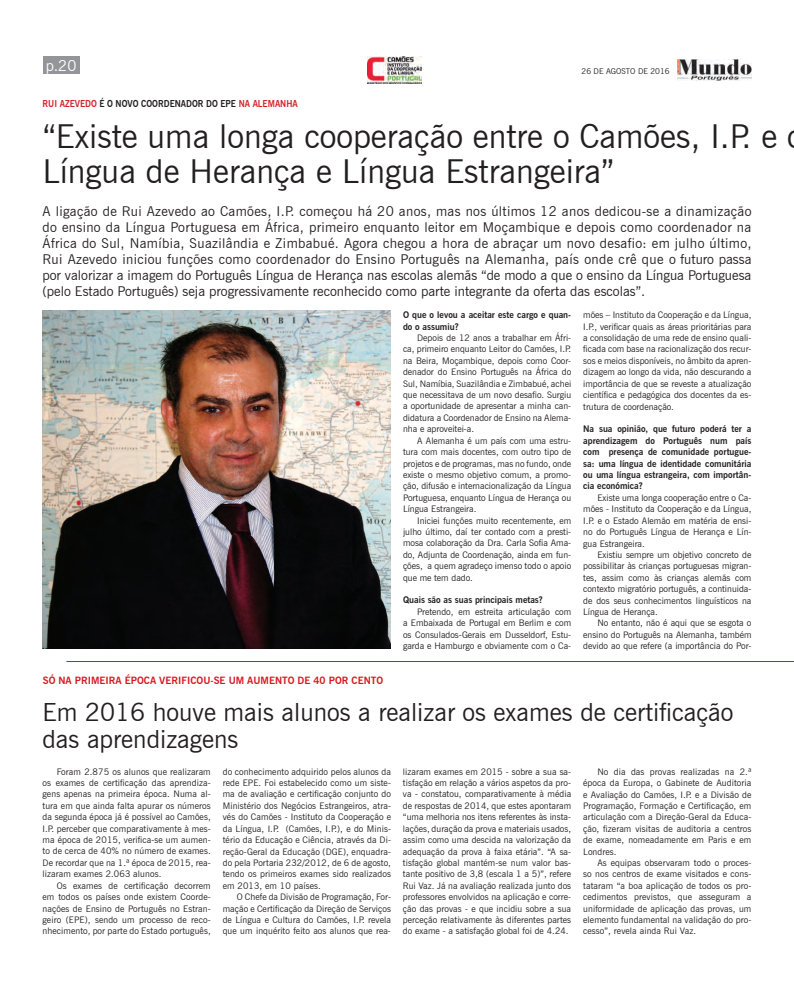
<style>
.page{position:relative;width:794px;height:993px;background:#fff}
.page>*{position:absolute;margin:0;border:0;box-sizing:border-box;transform-origin:0 0}
.t1{font:33px/35px "News Gothic BT";color:#231f20}
.t2{font:25px/27px "News Gothic BT";color:#231f20}
.t3{font:15px "News Gothic BT";color:#fff}
.t4{font:13.5px/16px "News Gothic BT";color:#231f20;text-align:justify}
.t5{font:700 10px "News Gothic BT";color:#d7171f}
.t6{font:700 9.5px "News Gothic BT";color:#231f20;scale:.9 1}
.t7{font:9px/11.4px "News Gothic BT";color:#231f20;text-align:justify}
.t8{font:700 9px/11.4px "News Gothic BT";color:#231f20}
.t9{font:8px "News Gothic BT";color:#231f20}
.s1{color:#d1232a}
</style>
<div class="page">
<div style="left:43px;top:56px;width:36px;height:18px;background:#939598"></div>
<img style="left:678px;top:59px;width:73px;height:22px">
<img style="left:367px;top:56px;width:54px;height:27px">
<hr style="left:66px;top:661px;width:728px;height:1px;background:#d7171f">
<img style="left:43px;top:311px;width:348px;height:337px">
<h3 class="t3" style="left:46px;top:56px;width:32px">p.20</h3>
<p class="t9" style="left:581px;top:67px;width:90px">26 de AGOSTO de 2016</p>
<p class="t6" style="left:43px;top:98px;width:285px"><span class="s1">Rui azevedo</span> é o novo coor denador do epe <span class="s1">na Alemanha</span></p>
<h1 class="t1" style="left:43px;top:118px;width:736px">“Existe uma longa cooperação entre o Camões, I.P. e<br>Língua de Herança e Língua Estrangeira”</h1>
<p class="t4" style="left:43px;top:202px;width:710px">A ligação de Rui Azevedo ao Camões, I.P. começou há 20 anos, mas nos últimos 12 anos dedicou-se a dinamização do ensino da Língua Portuguesa em África, primeiro enquanto leitor em Moçambique e depois como coordenador na África do Sul, Namíbia, Suazilândia e Zimbabué. Agora chegou a hora de abraçar um novo desafio: em julho último, Rui Azevedo iniciou funções como coordenador do Ensino Português na Alemanha, país onde crê que o futuro passa por valorizar a imagem do Português Língua de Herança nas escolas alemãs “de modo a que o ensino da Língua Portuguesa (pelo Estado Português) seja progressivamente reconhecido como parte integrante da oferta das escolas”.</p>
<p class="t5" style="left:43px;top:674px;width:342px">Só na primeira época verificou-se um aumento de 40 por cento</p>
<p class="t8" style="left:403px;top:309px;width:170px">O que o levou a aceitar este cargo e quan&shy;do o assumiu?</p>
<p class="t7" style="left:403px;top:332px;width:170px;text-indent:14px">Depois de 12 anos a trabalhar em Áfri&shy;ca, primeiro enquanto Leitor do Camões, I.P. na Beira, Moçambique, depois como Coor&shy;denador do Ensino Português na África do Sul, Namíbia, Suazilândia e Zimbabué, achei que necessitava de um novo desafio. Surgiu a oportunidade de apresentar a minha can&shy;didatura a Coordenador de Ensino na Alema&shy;nha e aproveitei-a.</p>
<p class="t7" style="left:403px;top:434px;width:170px;text-indent:14px">A Alemanha é um país com uma estru&shy;tura com mais docentes, com outro tipo de projetos e de programas, mas no fundo, onde existe o mesmo objetivo comum, a promo&shy;ção, difusão e internacionalização da Língua Portuguesa, enquanto Língua de Herança ou Língua Estrangeira.</p>
<p class="t7" style="left:403px;top:514px;width:170px;text-indent:14px">Iniciei funções muito recentemente, em julho último, daí ter contado com a presti&shy;mosa colaboração da Dra. Carla Sofia Ama&shy;do, Adjunta de Coordenação, ainda em fun&shy;ções, a quem agradeço imenso todo o apoio que me tem dado.</p>
<p class="t8" style="left:403px;top:594px;width:141px">Quais são as suas principais metas?</p>
<p class="t7" style="left:403px;top:605px;width:170px;text-indent:14px">Pretendo, em estreita articulação com a Embaixada de Portugal em Berlim e com os Consulados-Gerais em Dusseldorf, Estu&shy;garda e Hamburgo e obviamente com o Ca-</p>
<p class="t7" style="left:583px;top:309px;width:170px">mões – Instituto da Cooperação e da Língua, I.P., verificar quais as áreas prioritárias para a consolidação de uma rede de ensino quali&shy;ficada com base na racionalização dos recur&shy;sos e meios disponíveis, no âmbito da apren&shy;dizagem ao longo da vida, não descurando a importância de que se reveste a atualização científica e pedagógica dos docentes da es&shy;trutura de coordenação.</p>
<p class="t8" style="left:583px;top:423px;width:170px;text-align:justify">Na sua opinião, que futuro poderá ter a aprendizagem do Português num país com presença de comunidade portugue&shy;sa: uma língua de identidade comunitária ou uma língua estrangeira, com importân&shy;cia económica?</p>
<p class="t7" style="left:583px;top:491px;width:170px;text-indent:14px">Existe uma longa cooperação entre o Ca&shy;mões - Instituto da Cooperação e da Língua, I.P. e o Estado Alemão em matéria de ensi&shy;no do Português Língua de Herança e Lín&shy;gua Estrangeira.</p>
<p class="t7" style="left:583px;top:548px;width:170px;text-indent:14px">Existiu sempre um objetivo concreto de possibilitar às crianças portuguesas migran&shy;tes, assim como às crianças alemãs com contexto migratório português, a continuida&shy;de dos seus conhecimentos linguísticos na Língua de Herança.</p>
<p class="t7" style="left:583px;top:617px;width:170px;text-indent:14px">No entanto, não é aqui que se esgota o ensino do Português na Alemanha, também devido ao que refere (a importância do Por-</p>
<h2 class="t2" style="left:43px;top:698px;width:692px">Em 2016 houve mais alunos a realizar os exames de certificação das aprendizagens</h2>
<p class="t7" style="left:43px;top:765px;width:170px;text-indent:14px">Foram 2.875 os alunos que realizaram os exames de certificação das aprendiza&shy;gens apenas na primeira época. Numa al&shy;tura em que ainda falta apurar os números da segunda época já é possível ao Camões, I.P. perceber que comparativamente à mes&shy;ma época de 2015, verifica-se um aumen&shy;to de cerca de 40% no número de exames.<br>De recordar que na 1.ª época de 2015, rea&shy;lizaram exames 2.063 alunos.</p>
<p class="t7" style="left:43px;top:879px;width:170px;text-indent:14px">Os exames de certificação decorrem em todos os países onde existem Coorde&shy;nações de Ensino de Português no Estran&shy;geiro (EPE), sendo um processo de reco&shy;nhecimento, por parte do Estado português,</p>
<p class="t7" style="left:403px;top:765px;width:170px">lizaram exames em 2015 - sobre a sua sa&shy;tisfação em relação a vários aspetos da pro&shy;va - constatou, comparativamente à média de respostas de 2014, que estes apontaram “uma melhoria nos itens referentes às insta&shy;lações, duração da prova e materiais usados, assim como uma descida na valorização da adequação da prova à faixa etária”. “A sa&shy;tisfação global mantém-se num valor bas&shy;tante positivo de 3,8 (escala 1 a 5)”, refere Rui Vaz. Já na avaliação realizada junto dos professores envolvidos na aplicação e corre&shy;ção das provas - e que incidiu sobre a sua perceção relativamente às diferentes partes do exame - a satisfação global foi de 4.24.</p>
<p class="t7" style="left:583px;top:765px;width:170px;text-indent:14px">No dia das provas realizadas na 2.ª época da Europa, o Gabinete de Auditoria e Avaliação do Camões, I.P. e a Divisão de Programação, Formação e Certificação, em articulação com a Direção-Geral da Educa&shy;ção, fizeram visitas de auditoria a centros de exame, nomeadamente em Paris e em Londres.</p>
<p class="t7" style="left:223px;top:765px;width:170px">do conhecimento adquirido pelos alunos da rede EPE. Foi estabelecido como um siste&shy;ma de avaliação e certificação conjunto do Ministério dos Negócios Estrangeiros, atra&shy;vés do Camões - Instituto da Cooperação e da Língua, I.P. (Camões, I.P.), e do Minis&shy;tério da Educação e Ciência, através da Di&shy;reção-Geral da Educação (DGE), enquadra&shy;do pela Portaria 232/2012, de 6 de agosto, tendo os primeiros exames sido realizados em 2013, em 10 países.</p>
<p class="t7" style="left:223px;top:890px;width:170px;text-indent:14px">O Chefe da Divisão de Programação, For&shy;mação e Certificação da Direção de Serviços de Língua e Cultura do Camões, I.P. revela que um inquérito feito aos alunos que rea-</p>
<p class="t7" style="left:583px;top:856px;width:170px;text-indent:14px">As equipas observaram todo o proces&shy;so nos centros de exame visitados e cons&shy;tataram “a boa aplicação de todos os pro&shy;cedimentos previstos, que asseguram a uniformidade de aplicação das provas, um elemento fundamental na validação do pro&shy;cesso”, revela ainda Rui Vaz.</p>
</div>
